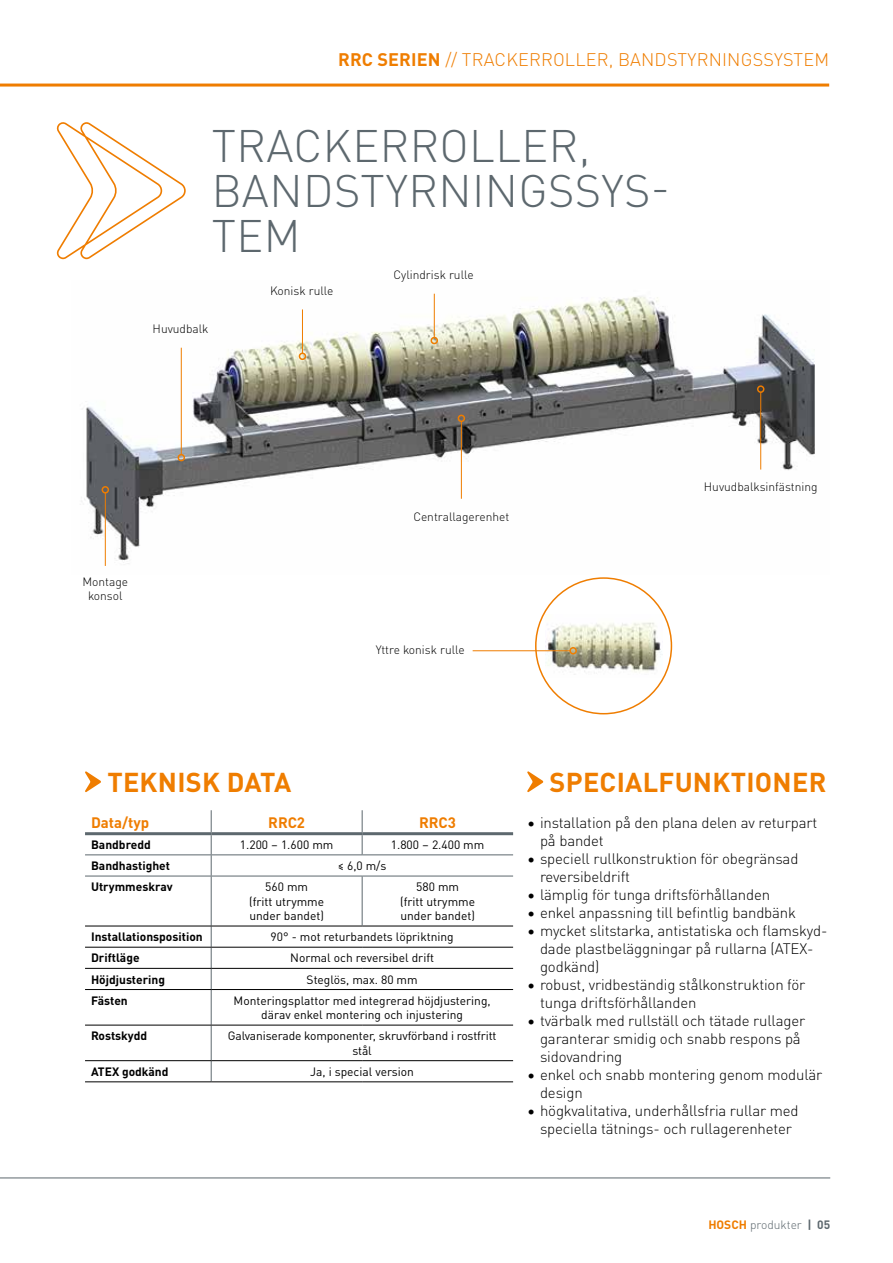
<style>
.page{position:relative;width:893px;height:1263px;background:#fff}
.page>*{position:absolute;margin:0;border:0;box-sizing:border-box;transform-origin:0 0}
.t1{font:300 45px/45px "DIN Pro";letter-spacing:.01em;color:#5d686e}
.t2{font:700 27px "DIN Pro";letter-spacing:.01em;color:#ef7d00}
.t3{font:300 18px "DIN Pro";letter-spacing:.01em;color:#ef7d00}
.t4{font:300 15px/18px "DIN Pro";letter-spacing:-.01em;color:#000}
.t5{font:700 15px "DIN Pro";color:#ef7d00}
.t6{font:12px/14.4px "DIN Pro";color:#000;text-align:center}
.t7{font:700 12px "DIN Pro";color:#000}
.t8{font:300 12px/14.4px "DIN Pro";color:#000;text-align:center}
.t9{font:300 12px "DIN Pro";color:#5d686e}
.s1{font-weight:700}
.s2{font-weight:700;color:#ef7d00}
</style>
<div class="page">
<hr style="left:0;top:84px;width:829px;height:3px;background:#ef7d00">
<img style="left:81px;top:293px;width:734px;height:273px">
<hr style="left:181px;top:348px;width:1px;height:107px;background:#ef7d00">
<div style="left:178px;top:454px;width:7px;height:7px;border:2px solid #ef7d00;border-radius:50%"></div>
<hr style="left:302px;top:309px;width:1px;height:44px;background:#ef7d00">
<div style="left:299px;top:353px;width:7px;height:7px;border:2px solid #ef7d00;border-radius:50%"></div>
<hr style="left:434px;top:294px;width:1px;height:43px;background:#ef7d00">
<div style="left:431px;top:337px;width:7px;height:7px;border:2px solid #ef7d00;border-radius:50%"></div>
<svg style="left:57px;top:122px;width:129px;height:137px"></svg>
<img style="left:545px;top:622px;width:117px;height:53px">
<hr style="left:473px;top:650px;width:97px;height:1px;background:#ef7d00">
<div style="left:569px;top:647px;width:8px;height:7px;border:2px solid #ef7d00;border-radius:50%"></div>
<hr style="left:105px;top:493px;width:1px;height:73px;background:#ef7d00">
<div style="left:102px;top:486px;width:7px;height:8px;border:2px solid #ef7d00;border-radius:50%"></div>
<hr style="left:461px;top:421px;width:1px;height:78px;background:#ef7d00">
<div style="left:458px;top:415px;width:7px;height:7px;border:2px solid #ef7d00;border-radius:50%"></div>
<hr style="left:760px;top:392px;width:1px;height:77px;background:#ef7d00">
<div style="left:757px;top:385px;width:7px;height:8px;border:2px solid #ef7d00;border-radius:50%"></div>
<hr style="left:0;top:1177px;width:830px;height:1px;background:#5d686e">
<svg style="left:527px;top:771px;width:16px;height:21px"></svg>
<svg style="left:85px;top:771px;width:16px;height:21px"></svg>
<hr style="left:85px;top:854px;width:126px;height:1px;background:#5d686e">
<hr style="left:211px;top:854px;width:151px;height:1px;background:#5d686e">
<hr style="left:362px;top:854px;width:151px;height:1px;background:#5d686e">
<hr style="left:85px;top:876px;width:126px;height:1px;background:#5d686e">
<hr style="left:211px;top:876px;width:151px;height:1px;background:#5d686e">
<hr style="left:211px;top:876px;width:1px;height:50px;background:#5d686e">
<hr style="left:362px;top:876px;width:151px;height:1px;background:#5d686e">
<svg style="left:211px;top:927px;width:1px;height:62px"></svg>
<hr style="left:211px;top:990px;width:1px;height:35px;background:#5d686e">
<hr style="left:211px;top:1025px;width:1px;height:35px;background:#5d686e">
<svg style="left:211px;top:1061px;width:1px;height:20px"></svg>
<hr style="left:85px;top:832px;width:126px;height:3px;background:#5d686e">
<hr style="left:85px;top:926px;width:126px;height:1px;background:#000">
<hr style="left:211px;top:926px;width:151px;height:1px;background:#000">
<hr style="left:362px;top:926px;width:151px;height:1px;background:#000">
<hr style="left:85px;top:947px;width:126px;height:1px;background:#000">
<hr style="left:211px;top:947px;width:151px;height:1px;background:#000">
<hr style="left:362px;top:947px;width:151px;height:1px;background:#000">
<hr style="left:85px;top:968px;width:126px;height:1px;background:#000">
<hr style="left:211px;top:968px;width:151px;height:1px;background:#000">
<hr style="left:362px;top:968px;width:151px;height:1px;background:#000">
<hr style="left:85px;top:989px;width:126px;height:1px;background:#000">
<hr style="left:211px;top:989px;width:151px;height:1px;background:#000">
<hr style="left:362px;top:989px;width:151px;height:1px;background:#000">
<hr style="left:85px;top:1025px;width:126px;height:1px;background:#000">
<hr style="left:211px;top:1025px;width:151px;height:1px;background:#000">
<hr style="left:362px;top:1025px;width:151px;height:1px;background:#000">
<hr style="left:85px;top:1060px;width:126px;height:1px;background:#000">
<hr style="left:211px;top:1060px;width:151px;height:1px;background:#000">
<hr style="left:362px;top:1060px;width:151px;height:1px;background:#000">
<hr style="left:85px;top:1081px;width:126px;height:1px;background:#000">
<hr style="left:211px;top:1081px;width:151px;height:1px;background:#000">
<hr style="left:362px;top:1081px;width:151px;height:1px;background:#000">
<hr style="left:362px;top:876px;width:1px;height:50px;background:#5d686e">
<svg style="left:211px;top:810px;width:1px;height:66px"></svg>
<hr style="left:211px;top:832px;width:151px;height:3px;background:#5d686e">
<svg style="left:362px;top:810px;width:1px;height:44px"></svg>
<hr style="left:362px;top:832px;width:151px;height:3px;background:#5d686e">
<p class="t3" style="left:338px;top:46px;width:492px"><span class="s1">RRC SERIEN</span> // TRACKERROLLER, BANDSTYRNINGSSYSTEM</p>
<h1 class="t1" style="left:212px;top:120px;width:460px">TRACKERROLLER,<br>BANDSTYRNINGSSYS-<br>TEM</h1>
<p class="t8" style="left:153px;top:321px;width:57px">Huvudbalk</p>
<p class="t8" style="left:270px;top:283px;width:65px">Konisk rulle</p>
<p class="t8" style="left:393px;top:267px;width:82px">Cylindrisk rulle</p>
<p class="t8" style="left:82px;top:573px;width:47px">Montage konsol</p>
<p class="t8" style="left:413px;top:508px;width:98px">Centrallagerenhet</p>
<p class="t8" style="left:376px;top:642px;width:91px">Yttre konisk rulle</p>
<p class="t8" style="left:704px;top:479px;width:115px">Huvudbalksinfästning</p>
<h2 class="t2" style="left:107px;top:761px;width:185px">TEKNISK DATA</h2>
<p class="t5" style="left:91px;top:810px;width:60px">Data/typ</p>
<p class="t5" style="left:268px;top:810px;width:38px">RRC2</p>
<p class="t5" style="left:419px;top:810px;width:38px">RRC3</p>
<p class="t7" style="left:91px;top:835px;width:61px">Bandbredd</p>
<p class="t6" style="left:240px;top:836px;width:95px">1.200 – 1.600 mm</p>
<p class="t6" style="left:391px;top:836px;width:95px">1.800 – 2.400 mm</p>
<p class="t7" style="left:91px;top:856px;width:80px">Bandhastighet</p>
<p class="t6" style="left:338px;top:858px;width:50px">≤ 6,0 m/s</p>
<p class="t7" style="left:91px;top:877px;width:83px">Utrymmeskrav</p>
<p class="t6" style="left:249px;top:879px;width:76px">560 mm<br>(fritt utrymme under bandet)</p>
<p class="t6" style="left:400px;top:879px;width:76px">580 mm<br>(fritt utrymme under bandet)</p>
<p class="t7" style="left:91px;top:927px;width:113px">Installationsposition</p>
<p class="t6" style="left:271px;top:929px;width:185px">90° - mot returbandets löpriktning</p>
<p class="t7" style="left:91px;top:949px;width:50px">Driftläge</p>
<p class="t6" style="left:290px;top:950px;width:145px">Normal och reversibel drift</p>
<p class="t7" style="left:91px;top:970px;width:75px">Höjdjustering</p>
<p class="t6" style="left:307px;top:971px;width:113px">Steglös, max. 80 mm</p>
<p class="t7" style="left:91px;top:991px;width:38px">Fästen</p>
<p class="t6" style="left:234px;top:992px;width:259px">Monteringsplattor med integrerad höjdjustering, därav enkel montering och injustering</p>
<p class="t7" style="left:91px;top:1026px;width:58px">Rostskydd</p>
<p class="t6" style="left:228px;top:1028px;width:270px">Galvaniserade komponenter, skruvförband i rostfritt stål</p>
<p class="t7" style="left:91px;top:1062px;width:79px">ATEX godkänd</p>
<p class="t6" style="left:310px;top:1063px;width:105px">Ja, i special version</p>
<h2 class="t2" style="left:550px;top:761px;width:278px">SPECIALFUNKTIONER</h2>
<p class="t4" style="left:540px;top:813px;width:279px;text-indent:-13px">• installation på den plana delen av returpart på bandet</p>
<p class="t4" style="left:540px;top:849px;width:260px;text-indent:-13px">• speciell rullkonstruktion för obegränsad reversibeldrift</p>
<p class="t4" style="left:527px;top:885px;width:244px">• lämplig för tunga driftsförhållanden</p>
<p class="t4" style="left:527px;top:903px;width:270px">• enkel anpassning till befintlig bandbänk</p>
<p class="t4" style="left:540px;top:921px;width:289px;text-indent:-13px">• mycket slitstarka, antistatiska och flamskyd&shy;dade plastbeläggningar på rullarna (ATEX&shy;godkänd)</p>
<p class="t4" style="left:540px;top:975px;width:267px;text-indent:-13px">• robust, vridbeständig stålkonstruktion för tunga driftsförhållanden</p>
<p class="t4" style="left:540px;top:1011px;width:267px;text-indent:-13px">• tvärbalk med rullställ och tätade rullager garanterar smidig och snabb respons på sidovandring</p>
<p class="t4" style="left:540px;top:1065px;width:284px;text-indent:-13px">• enkel och snabb montering genom modulär design</p>
<p class="t4" style="left:527px;top:1101px;width:273px;text-align:center">• högkvalitativa, underhållsfria rullar med speciella tätnings- och rullagerenheter</p>
<p class="t9" style="left:708px;top:1216px;width:123px"><span class="s2">HOSCH</span> produkter <span class="s1">| 05</span></p>
</div>
